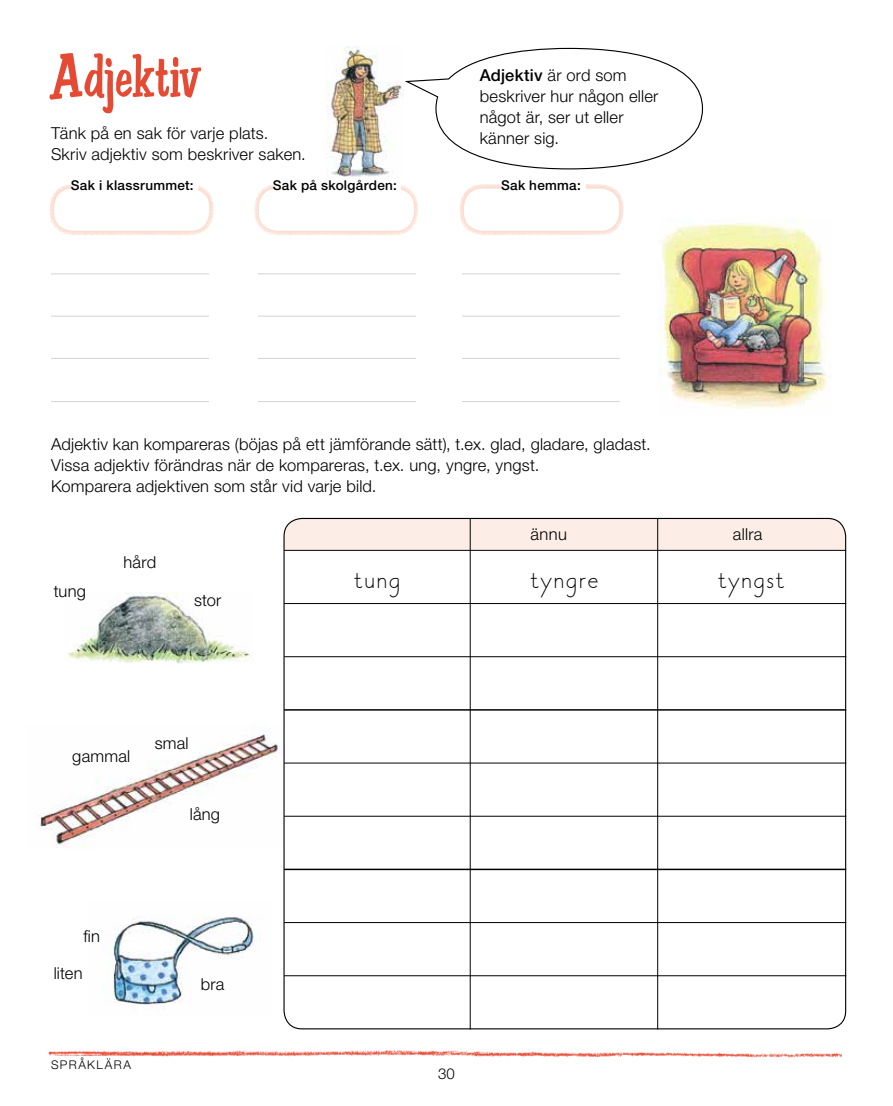
<style>
.page{position:relative;width:893px;height:1106px;background:#fff}
.page>*{position:absolute;margin:0;border:0;box-sizing:border-box;transform-origin:0 0}
.t1{font:60px "Don Semiformal";letter-spacing:-.005em;color:#e44a34}
.t2{font:39px "Majema Skol";letter-spacing:.015em;color:#000}
.t3{font:300 16.5px/21px "Helvetica Neue LT Std";letter-spacing:.01em;color:#000}
.t4{font:300 15px "Helvetica Neue LT Std";color:#000}
.t5{font:500 13.5px "Helvetica Neue LT Std";letter-spacing:.025em;color:#000}
.t6{font:300 12px "Helvetica Neue LT Std";letter-spacing:.12em;color:#000}
.s1{font-weight:500}
</style>
<div class="page">
<img style="left:48px;top:1050px;width:794px;height:8px">
<div style="left:50px;top:184px;width:164px;height:51px;border:4px solid #fbded1;border-radius:21px"></div>
<div style="left:254px;top:184px;width:164px;height:51px;border:4px solid #fbded1;border-radius:21px"></div>
<div style="left:459px;top:184px;width:165px;height:51px;border:4px solid #fbded1;border-radius:21px"></div>
<img style="left:326px;top:47px;width:77px;height:130px">
<svg style="left:403px;top:47px;width:301px;height:123px"></svg>
<img style="left:660px;top:223px;width:168px;height:186px">
<div style="left:71px;top:181px;width:126px;height:13px;background:#fff"></div>
<div style="left:273px;top:181px;width:127px;height:16px;background:#fff"></div>
<div style="left:501px;top:181px;width:84px;height:15px;background:#fff"></div>
<hr style="left:462px;top:273px;width:158px;height:1px;background:#d4d4d4">
<hr style="left:462px;top:316px;width:158px;height:1px;background:#d4d4d4">
<hr style="left:462px;top:358px;width:158px;height:1px;background:#d4d4d4">
<hr style="left:462px;top:401px;width:158px;height:1px;background:#d4d4d4">
<hr style="left:51px;top:273px;width:158px;height:1px;background:#d4d4d4">
<hr style="left:51px;top:316px;width:158px;height:1px;background:#d4d4d4">
<hr style="left:51px;top:358px;width:158px;height:1px;background:#d4d4d4">
<hr style="left:51px;top:401px;width:158px;height:1px;background:#d4d4d4">
<hr style="left:258px;top:273px;width:158px;height:1px;background:#d4d4d4">
<hr style="left:258px;top:316px;width:158px;height:1px;background:#d4d4d4">
<hr style="left:258px;top:358px;width:158px;height:1px;background:#d4d4d4">
<hr style="left:258px;top:401px;width:158px;height:1px;background:#d4d4d4">
<img style="left:39px;top:727px;width:239px;height:121px">
<img style="left:106px;top:916px;width:152px;height:89px">
<img style="left:67px;top:592px;width:185px;height:71px">
<svg style="left:284px;top:518px;width:562px;height:511px"></svg>
<div style="left:284px;top:550px;width:561px;height:314px;background:#fff"></div>
<hr style="left:284px;top:550px;width:562px;height:1px;background:#000">
<hr style="left:284px;top:603px;width:562px;height:1px;background:#000">
<hr style="left:284px;top:656px;width:562px;height:1px;background:#000">
<hr style="left:284px;top:709px;width:562px;height:1px;background:#000">
<hr style="left:284px;top:762px;width:562px;height:1px;background:#000">
<hr style="left:284px;top:816px;width:562px;height:1px;background:#000">
<hr style="left:284px;top:868px;width:562px;height:2px;background:#000">
<hr style="left:284px;top:922px;width:562px;height:1px;background:#000">
<hr style="left:284px;top:975px;width:562px;height:1px;background:#000">
<hr style="left:470px;top:518px;width:1px;height:511px;background:#000">
<hr style="left:657px;top:518px;width:1px;height:511px;background:#000">
<h1 class="t1" style="left:51px;top:41px;width:151px">Adjektiv</h1>
<p class="t3" style="left:51px;top:123px;width:256px">Tänk på en sak för varje plats.<br>Skriv adjektiv som beskriver saken.</p>
<p class="t3" style="left:480px;top:65px;width:180px"><span class="s1">Adjektiv</span> är ord som beskriver hur någon eller något är, ser ut eller känner sig.</p>
<p class="t5" style="left:71px;top:177px;width:124px">Sak i klassrummet:</p>
<p class="t5" style="left:273px;top:177px;width:126px">Sak på skolgården:</p>
<p class="t5" style="left:501px;top:177px;width:81px">Sak hemma:</p>
<p class="t3" style="left:51px;top:433px;width:601px">Adjektiv kan kompareras (böjas på ett jämförande sätt), t.ex. glad, gladare, gladast.<br>Vissa adjektiv förändras när de kompareras, t.ex. ung, yngre, yngst.<br>Komparera adjektiven som står vid varje bild.</p>
<p class="t3" style="left:54px;top:580px;width:34px">tung</p>
<p class="t3" style="left:124px;top:551px;width:34px">hård</p>
<p class="t3" style="left:194px;top:589px;width:29px">stor</p>
<p class="t3" style="left:72px;top:745px;width:59px">gammal</p>
<p class="t3" style="left:155px;top:732px;width:35px">smal</p>
<p class="t3" style="left:190px;top:803px;width:32px">lång</p>
<p class="t3" style="left:84px;top:924px;width:18px">fin</p>
<p class="t3" style="left:54px;top:962px;width:30px">liten</p>
<p class="t6" style="left:51px;top:1057px;width:81px">SPRÅKLÄRA</p>
<p class="t3" style="left:201px;top:973px;width:25px">bra</p>
<p class="t3" style="left:531px;top:523px;width:38px">ännu</p>
<p class="t3" style="left:733px;top:523px;width:31px">allra</p>
<h2 class="t2" style="left:354px;top:563px;width:49px">tung</h2>
<h2 class="t2" style="left:530px;top:563px;width:70px">tyngre</h2>
<h2 class="t2" style="left:718px;top:563px;width:69px">tyngst</h2>
<p class="t4" style="left:438px;top:1065px;width:18px">30</p>
</div>
